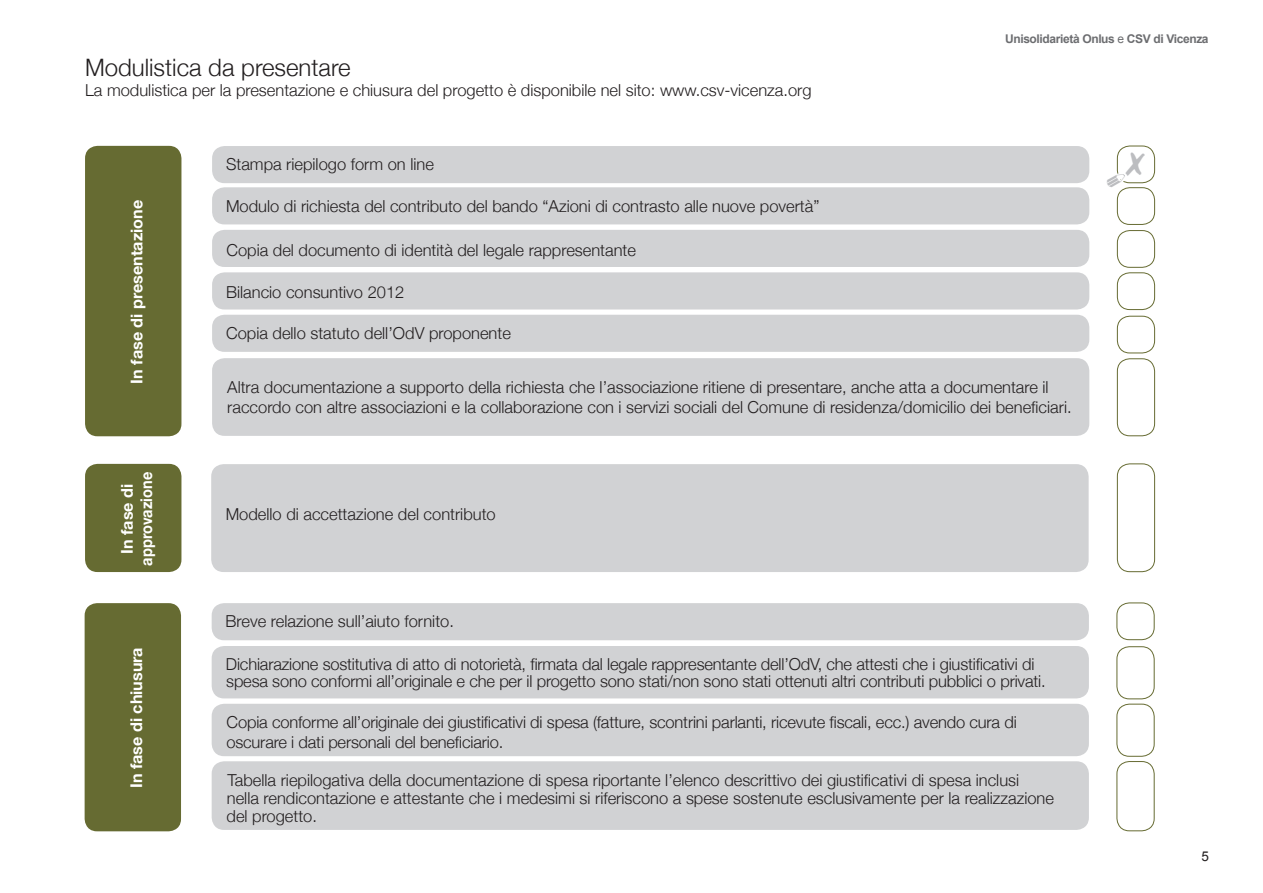
<style>
.page{position:relative;width:1263px;height:893px;background:#fff}
.page>*{position:absolute;margin:0;border:0;box-sizing:border-box;transform-origin:0 0}
.t1{font:33.6px "Arial Unicode MS";color:#bcbdc0}
.t2{font:300 24px "Helvetica Neue";color:#231f20}
.t3{font:24px "Arial Unicode MS";color:#bcbdc0}
.t4{font:300 16.5px "Helvetica Neue";color:#231f20}
.t5{font:700 16.2px "Helvetica Neue";color:#fff}
.t6{font:700 16.2px "Helvetica Neue";color:#fff;scale:.9 1}
.t7{font:13.5px "Arial";color:#231f20}
.t8{font:700 12px "Arial";letter-spacing:-.03em;color:#6c6d70}
.s1{font-weight:400}
</style>
<div class="page">
<div style="left:212px;top:146px;width:877px;height:37px;background:#d1d2d4;border-radius:13px"></div>
<div style="left:212px;top:187px;width:877px;height:37px;background:#d1d2d4;border-radius:13px"></div>
<div style="left:212px;top:230px;width:877px;height:37px;background:#d1d2d4;border-radius:13px"></div>
<div style="left:212px;top:272px;width:877px;height:37px;background:#d1d2d4;border-radius:13px"></div>
<div style="left:212px;top:358px;width:877px;height:78px;background:#d1d2d4;border-radius:13px"></div>
<div style="left:212px;top:315px;width:877px;height:37px;background:#d1d2d4;border-radius:13px"></div>
<div style="left:85px;top:146px;width:96px;height:290px;background:#666b32;border-radius:13px"></div>
<div style="left:1117px;top:187px;width:38px;height:38px;border:1px solid #666b32;border-radius:13px"></div>
<div style="left:1117px;top:146px;width:38px;height:37px;border:1px solid #666b32;border-radius:13px"></div>
<div style="left:1117px;top:230px;width:38px;height:38px;border:1px solid #666b32;border-radius:13px"></div>
<div style="left:1117px;top:272px;width:38px;height:38px;border:1px solid #666b32;border-radius:13px"></div>
<div style="left:1117px;top:316px;width:38px;height:37px;border:1px solid #666b32;border-radius:13px"></div>
<div style="left:1117px;top:358px;width:38px;height:78px;border:1px solid #666b32;border-radius:13px"></div>
<svg style="left:1116px;top:147px;width:33px;height:44px"></svg>
<div style="left:211px;top:464px;width:878px;height:108px;background:#d1d2d4;border-radius:13px"></div>
<div style="left:85px;top:464px;width:96px;height:108px;background:#666b32;border-radius:13px"></div>
<div style="left:1117px;top:463px;width:38px;height:109px;border:1px solid #666b32;border-radius:13px"></div>
<div style="left:212px;top:603px;width:877px;height:37px;background:#d1d2d4;border-radius:13px"></div>
<div style="left:212px;top:646px;width:877px;height:52px;background:#d1d2d4;border-radius:13px"></div>
<div style="left:212px;top:704px;width:877px;height:52px;background:#d1d2d4;border-radius:13px"></div>
<div style="left:212px;top:761px;width:877px;height:69px;background:#d1d2d4;border-radius:13px"></div>
<div style="left:85px;top:603px;width:96px;height:228px;background:#666b32;border-radius:13px"></div>
<div style="left:1116px;top:603px;width:38px;height:37px;border:1px solid #666b32;border-radius:13px"></div>
<div style="left:1116px;top:646px;width:38px;height:53px;border:1px solid #666b32;border-radius:13px"></div>
<div style="left:1116px;top:704px;width:38px;height:53px;border:1px solid #666b32;border-radius:13px"></div>
<div style="left:1116px;top:761px;width:38px;height:70px;border:1px solid #666b32;border-radius:13px"></div>
<p class="t2" style="left:85px;top:48px;width:267px">Modulistica da presentare</p>
<p class="t4" style="left:85px;top:77px;width:728px">La modulistica per la presentazione e chiusura del progetto è disponibile nel sito: www.csv-vicenza.org</p>
<p class="t8" style="left:1005px;top:31px;width:205px">Unisolidarietà Onlus <span class="s1">e</span> CSV di Vicenza</p>
<p class="t5" style="left:124px;top:384px;width:185px;rotate:-90deg">In fase di presentazione</p>
<p class="t6" style="left:134px;top:566px;width:105px;rotate:-90deg">approvazione</p>
<p class="t5" style="left:114px;top:554px;width:72px;rotate:-90deg">In fase di</p>
<p class="t5" style="left:124px;top:788px;width:143px;rotate:-90deg">In fase di chiusura</p>
<p class="t4" style="left:226px;top:151px;width:209px">Stampa riepilogo form on line</p>
<p class="t4" style="left:226px;top:192px;width:595px">Modulo di richiesta del contributo del bando “Azioni di contrasto alle nuove povertà”</p>
<p class="t4" style="left:226px;top:236px;width:411px">Copia del documento di identità del legale rappresentante</p>
<p class="t4" style="left:226px;top:279px;width:180px">Bilancio consuntivo 2012</p>
<p class="t4" style="left:226px;top:320px;width:286px">Copia dello statuto dell’OdV proponente</p>
<p class="t4" style="left:227px;top:374px;width:823px">Altra documentazione a supporto della richiesta che l’associazione ritiene di presentare, anche atta a documentare il</p>
<p class="t4" style="left:227px;top:394px;width:846px">raccordo con altre associazioni e la collaborazione con i servizi sociali del Comune di residenza/domicilio dei beneficiari.</p>
<p class="t1" style="left:1126px;top:138px;width:21px">✗</p>
<p class="t3" style="left:1105px;top:162px;width:23px">✐</p>
<p class="t4" style="left:226px;top:501px;width:271px">Modello di accettazione del contributo</p>
<p class="t4" style="left:226px;top:608px;width:230px">Breve relazione sull’aiuto fornito.</p>
<p class="t4" style="left:226px;top:651px;width:810px">Dichiarazione sostitutiva di atto di notorietà, firmata dal legale rappresentante dell’OdV, che attesti che i giustificativi di</p>
<p class="t4" style="left:226px;top:668px;width:821px">spesa sono conformi all’originale e che per il progetto sono stati/non sono stati ottenuti altri contributi pubblici o privati.</p>
<p class="t4" style="left:227px;top:709px;width:792px">Copia conforme all’originale dei giustificativi di spesa (fatture, scontrini parlanti, ricevute fiscali, ecc.) avendo cura di</p>
<p class="t4" style="left:226px;top:729px;width:278px">oscurare i dati personali del beneficiario.</p>
<p class="t4" style="left:228px;top:766px;width:793px">Tabella riepilogativa della documentazione di spesa riportante l’elenco descrittivo dei giustificativi di spesa inclusi</p>
<p class="t4" style="left:227px;top:784px;width:829px">nella rendicontazione e attestante che i medesimi si riferiscono a spese sostenute esclusivamente per la realizzazione</p>
<p class="t4" style="left:227px;top:802px;width:92px">del progetto.</p>
<p class="t7" style="left:1201px;top:848px;width:9px">5</p>
</div>
